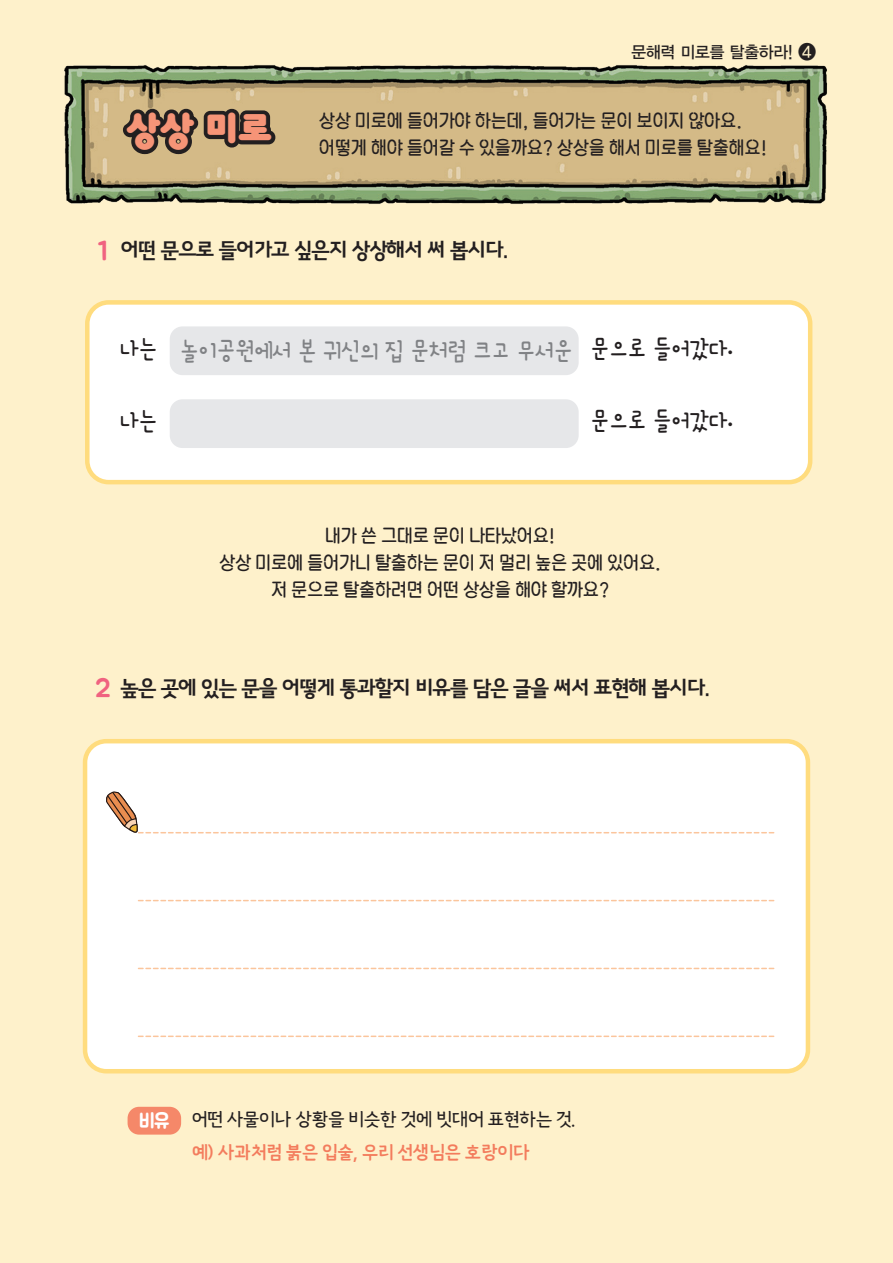
<style>
.page{position:relative;width:893px;height:1263px;background:#fef1cb}
.page>*{position:absolute;margin:0;border:0;box-sizing:border-box;transform-origin:0 0}
.t1{font:27px "BMJUAOTF";color:#f06380}
.t2{font:24px "Rix Happy Planting M";letter-spacing:-.01em;color:#231f20}
.t3{font:24px "Rix Happy Planting M";letter-spacing:-.01em;color:#808285}
.t4{font:21px "Rix Polaris B";letter-spacing:-.04em;color:#231f20}
.t5{font:21px "Rix Tokyo Emotion M";letter-spacing:-.025em;color:#231f20}
.t6{font:21px "Rix Tokyo Emotion B";letter-spacing:-.025em;color:#f37c5d}
.t7{font:20.25px "BMJUAOTF";color:#fff}
.t8{font:18.75px/27px "Rix Neon Sign B";letter-spacing:-.025em;color:#231f20}
.t9{font:16.5px "YDVYGO33";letter-spacing:-.01em;color:#231f20}
.s1{font-size:21px}
.s2{font-family:"Rix Jelly Tube Plain";font-size:37.5px}
</style>
<div class="page">
<div style="left:85px;top:741px;width:723px;height:330px;background:#fff;border-radius:21px"></div>
<div style="left:83px;top:739px;width:727px;height:334px;border:4px solid #ffdc7e;border-radius:21px"></div>
<img style="left:64px;top:65px;width:763px;height:139px">
<div style="left:87px;top:302px;width:723px;height:180px;background:#fff;border-radius:21px"></div>
<div style="left:85px;top:300px;width:727px;height:184px;border:4px solid #ffdc7e;border-radius:21px"></div>
<svg style="left:138px;top:900px;width:636px;height:1px"></svg>
<svg style="left:138px;top:968px;width:636px;height:1px"></svg>
<svg style="left:138px;top:1035px;width:636px;height:2px"></svg>
<svg style="left:106px;top:791px;width:668px;height:43px"></svg>
<div style="left:170px;top:326px;width:409px;height:49px;background:#e6e7e9;border-radius:13px"></div>
<div style="left:170px;top:399px;width:409px;height:49px;background:#e6e7e9;border-radius:13px"></div>
<div style="left:128px;top:1107px;width:53px;height:27px;background:#f58869;border-radius:11px"></div>
<p class="t9" style="left:631px;top:42px;width:187px">문해력 미로를 탈출하라! <span class="s1">❹</span></p>
<p class="t8" style="left:319px;top:108px;width:450px;text-indent:-193px"><span class="s2">상상 미로</span> 상상 미로에 들어가야 하는데, 들어가는 문이 보이지 않아요. 어떻게 해야 들어갈 수 있을까요? 상상을 해서 미로를 탈출해요!</p>
<h1 class="t1" style="left:98px;top:237px;width:13px">1</h1>
<p class="t4" style="left:120px;top:239px;width:389px">어떤 문으로 들어가고 싶은지 상상해서 써 봅시다.</p>
<p class="t2" style="left:120px;top:330px;width:39px">나는</p>
<p class="t2" style="left:591px;top:330px;width:148px">문으로 들어갔다.</p>
<p class="t3" style="left:180px;top:332px;width:394px">놀이공원에서 본 귀신의 집 문처럼 크고 무서운</p>
<p class="t2" style="left:120px;top:403px;width:39px">나는</p>
<p class="t2" style="left:591px;top:403px;width:148px">문으로 들어갔다.</p>
<p class="t8" style="left:219px;top:523px;width:443px;text-align:center">내가 쓴 그대로 문이 나타났어요!<br>상상 미로에 들어가니 탈출하는 문이 저 멀리 높은 곳에 있어요. 저 문으로 탈출하려면 어떤 상상을 해야 할까요?</p>
<h1 class="t1" style="left:95px;top:674px;width:17px">2</h1>
<p class="t4" style="left:120px;top:677px;width:591px">높은 곳에 있는 문을 어떻게 통과할지 비유를 담은 글을 써서 표현해 봅시다.</p>
<p class="t7" style="left:139px;top:1110px;width:32px">비유</p>
<p class="t5" style="left:191px;top:1102px;width:386px">어떤 사물이나 상황을 비슷한 것에 빗대어 표현하는 것.</p>
<p class="t6" style="left:191px;top:1135px;width:340px">예) 사과처럼 붉은 입술, 우리 선생님은 호랑이다</p>
</div>
